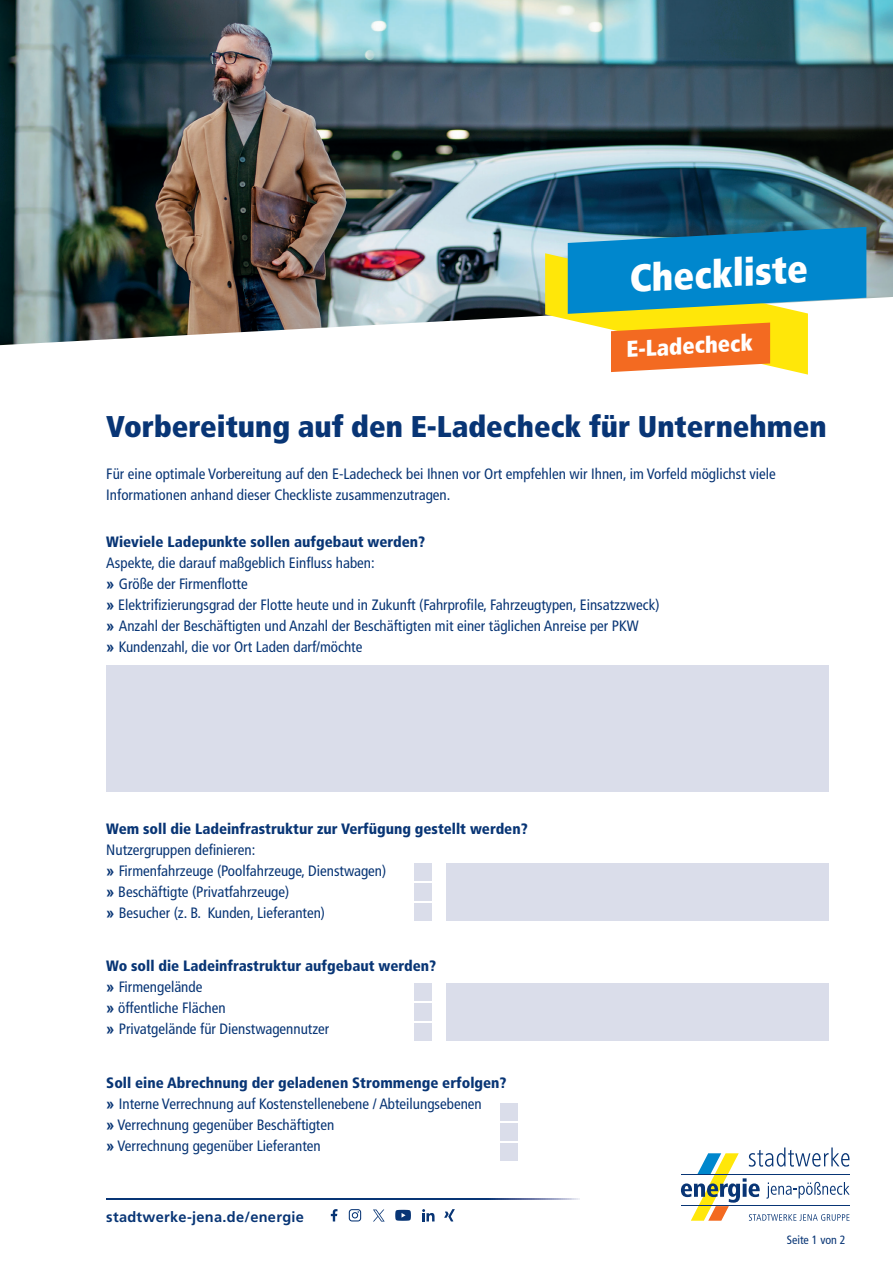
<style>
.page{position:relative;width:893px;height:1263px;background:#fff}
.page>*{position:absolute;margin:0;border:0;box-sizing:border-box;transform-origin:0 0}
.t1{font:900 condensed 38.55px "Frutiger LT Std";color:#fff}
.t2{font:900 condensed 30px "Frutiger LT Std";color:#083575}
.t3{font:900 condensed 22.8px "Frutiger LT Std";color:#fff}
.t4{font:condensed 15px/21px "Frutiger LT Std";color:#083575}
.t5{font:900 condensed 15px "Frutiger LT Std";color:#083575}
.t6{font:700 14.55px "Frutiger LT Std";letter-spacing:.02em;color:#083575}
.t7{font:condensed 12px "Frutiger LT Std";color:#083575}
.s1{font-family:"Arial";font-weight:700;font-stretch:normal}
.s2{font-weight:900}
</style>
<div class="page">
<img style="left:0;top:0;width:893px;height:345px">
<svg style="left:681px;top:1147px;width:169px;height:74px"></svg>
<hr style="left:681px;top:1205px;width:168px;height:1px;background:#083575">
<hr style="left:681px;top:1174px;width:168px;height:1px;background:#083575">
<svg style="left:106px;top:1199px;width:473px;height:1px"></svg>
<svg style="left:545px;top:227px;width:321px;height:148px"></svg>
<svg style="left:373px;top:1209px;width:12px;height:12px"></svg>
<svg style="left:422px;top:1209px;width:13px;height:12px"></svg>
<svg style="left:349px;top:1209px;width:12px;height:12px"></svg>
<svg style="left:331px;top:1209px;width:6px;height:12px"></svg>
<svg style="left:444px;top:1209px;width:11px;height:12px"></svg>
<svg style="left:395px;top:1210px;width:16px;height:11px"></svg>
<div style="left:106px;top:665px;width:723px;height:127px;background:#daddea"></div>
<div style="left:446px;top:863px;width:383px;height:58px;background:#daddea"></div>
<div style="left:415px;top:863px;width:17px;height:17px;background:#daddea"></div>
<div style="left:415px;top:883px;width:17px;height:17px;background:#daddea"></div>
<div style="left:415px;top:904px;width:17px;height:17px;background:#daddea"></div>
<div style="left:446px;top:983px;width:383px;height:57px;background:#daddea"></div>
<div style="left:415px;top:983px;width:17px;height:17px;background:#daddea"></div>
<div style="left:415px;top:1003px;width:17px;height:17px;background:#daddea"></div>
<div style="left:415px;top:1024px;width:17px;height:17px;background:#daddea"></div>
<div style="left:501px;top:1103px;width:17px;height:17px;background:#daddea"></div>
<div style="left:501px;top:1124px;width:17px;height:17px;background:#daddea"></div>
<div style="left:501px;top:1144px;width:17px;height:17px;background:#daddea"></div>
<h1 class="t1" style="left:628px;top:255px;width:180px;rotate:-3deg">Checkliste</h1>
<h3 class="t3" style="left:625px;top:335px;width:128px;rotate:-3deg">E-Ladecheck</h3>
<h2 class="t2" style="left:106px;top:408px;width:722px">Vorbereitung auf den E-Ladecheck für Unternehmen</h2>
<p class="t4" style="left:106px;top:463px;width:671px">Für eine optimale Vorbereitung auf den E-Ladecheck bei Ihnen vor Ort empfehlen wir Ihnen, im Vorfeld möglichst viele<br>Informationen anhand dieser Checkliste zusammenzutragen.</p>
<p class="t5" style="left:106px;top:533px;width:320px">Wieviele Ladepunkte sollen aufgebaut werden?</p>
<p class="t4" style="left:106px;top:552px;width:555px">Aspekte, die darauf maßgeblich Einfluss haben:<br><span class="s1">»</span> Größe der Firmenflotte<br><span class="s1">»</span> Elektrifizierungsgrad der Flotte heute und in Zukunft (Fahrprofile, Fahrzeugtypen, Einsatzzweck) <span class="s1">»</span> Anzahl der Beschäftigten und Anzahl der Beschäftigten mit einer täglichen Anreise per PKW<br><span class="s1">»</span> Kundenzahl, die vor Ort Laden darf/möchte</p>
<p class="t5" style="left:106px;top:820px;width:423px">Wem soll die Ladeinfrastruktur zur Verfügung gestellt werden?</p>
<p class="t4" style="left:106px;top:839px;width:281px">Nutzergruppen definieren:<br><span class="s1">»</span> Firmenfahrzeuge (Poolfahrzeuge, Dienstwagen) <span class="s1">»</span> Beschäftigte (Privatfahrzeuge)<br><span class="s1">»</span> Besucher (z. B. Kunden, Lieferanten)</p>
<p class="t4" style="left:106px;top:955px;width:331px"><span class="s2">Wo soll die Ladeinfrastruktur aufgebaut werden? </span><span class="s1">»</span> Firmengelände<br><span class="s1">»</span> öffentliche Flächen<br><span class="s1">»</span> Privatgelände für Dienstwagennutzer</p>
<p class="t4" style="left:106px;top:1072px;width:402px"><span class="s2">Soll eine Abrechnung der geladenen Strommenge erfolgen? </span><span class="s1">»</span> Interne Verrechnung auf Kostenstellenebene / Abteilungsebenen<br><span class="s1">»</span> Verrechnung gegenüber Beschäftigten<br><span class="s1">»</span> Verrechnung gegenüber Lieferanten</p>
<p class="t6" style="left:106px;top:1208px;width:199px">stadtwerke-jena.de/energie</p>
<p class="t7" style="left:787px;top:1233px;width:61px">Seite 1 von 2</p>
</div>
